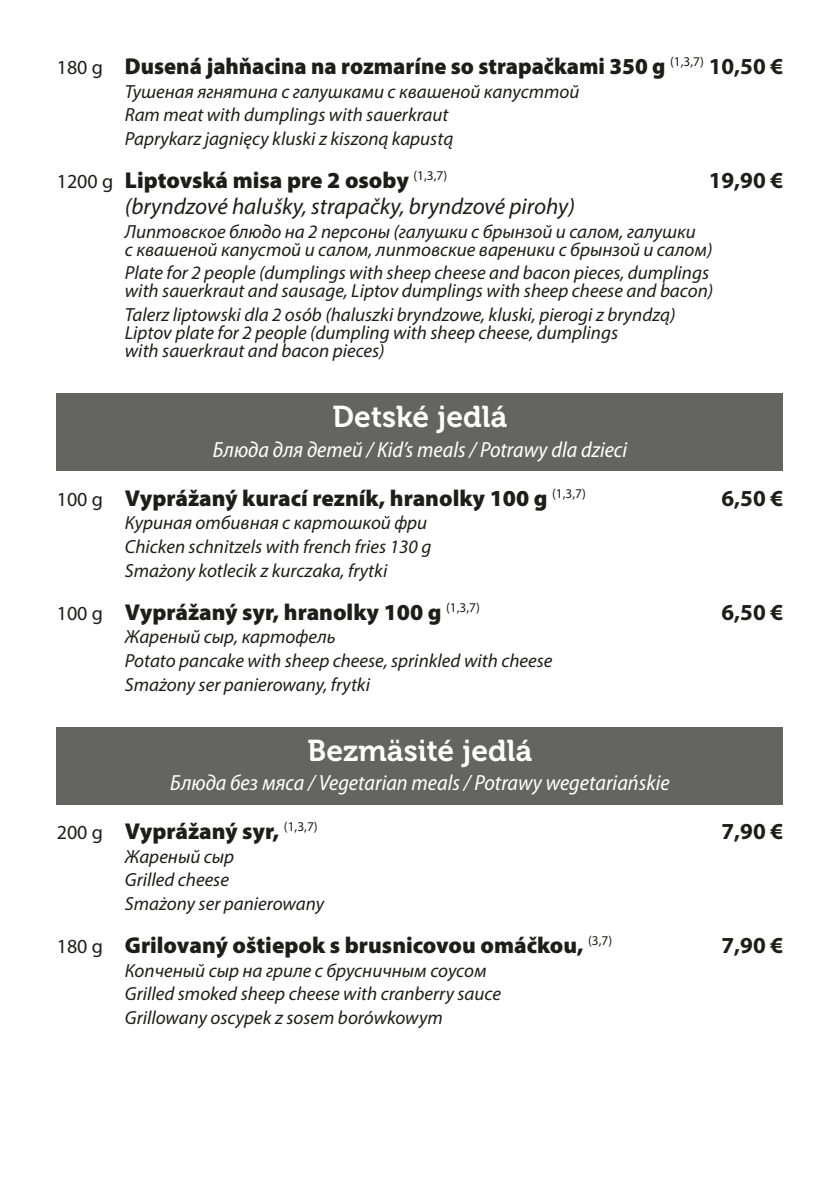
<style>
.page{position:relative;width:840px;height:1191px;background:#fff}
.page>*{position:absolute;margin:0;border:0;box-sizing:border-box;transform-origin:0 0}
.t1{font:30px "Museo 700";color:#fff}
.t2{font:900 23px "Myriad Pro";color:#1d1d1b}
.t3{font:italic 23px "Myriad Pro";color:#1d1d1b}
.t4{font:700 23px "Myriad Pro";color:#1d1d1b}
.t5{font:italic semi-condensed 22px "Myriad Pro";color:#fff}
.t6{font:italic 19px/23.6px "Myriad Pro";color:#1d1d1b}
.s1{font-weight:400;font-size:20px}
.s2{font-weight:700}
</style>
<div class="page">
<div style="left:57px;top:393px;width:725px;height:53px;background:#646463"></div>
<div style="left:57px;top:434px;width:725px;height:37px;background:#646463"></div>
<div style="left:57px;top:727px;width:725px;height:52px;background:#646463"></div>
<div style="left:57px;top:768px;width:725px;height:36px;background:#646463"></div>
<p class="t2" style="left:57px;top:53px;width:727px"><span class="s1">180 g</span> Dusená jahňacina na rozmaríne so strapačkami 350 g <sup>(1,3,7)</sup> <span class="s2">10,50 €</span></p>
<p class="t6" style="left:125px;top:79px;width:456px">Тушеная ягнятина с галушками с квашеной капусттой<br>Ram meat with dumplings with sauerkraut<br>Paprykarz jagnięcy kluski z kiszoną kapustą</p>
<p class="t2" style="left:57px;top:167px;width:392px"><span class="s1">1200 g</span> Liptovská misa pre 2 osoby <sup>(1,3,7)</sup></p>
<p class="t4" style="left:708px;top:165px;width:76px">19,90 €</p>
<p class="t3" style="left:125px;top:192px;width:451px">(bryndzové halušky, strapačky, bryndzové pirohy)</p>
<p class="t6" style="left:125px;top:222px;width:589px;line-height:18px">Липтовское блюдо на 2 персоны (галушки с брынзой и салом, галушки<br>с квашеной капустой и салом, липтовские вареники с брынзой и салом)</p>
<p class="t6" style="left:125px;top:264px;width:589px;line-height:18px">Plate for 2 people (dumplings with sheep cheese and bacon pieces, dumplings with sauerkraut and sausage, Liptov dumplings with sheep cheese and bacon)</p>
<p class="t6" style="left:125px;top:305px;width:552px;line-height:18px">Talerz liptowski dla 2 osób (haluszki bryndzowe, kluski, pierogi z bryndzą)<br>Liptov plate for 2 people (dumpling with sheep cheese, dumplings<br>with sauerkraut and bacon pieces)</p>
<h1 class="t1" style="left:332px;top:400px;width:176px">Detské jedlá</h1>
<p class="t5" style="left:213px;top:438px;width:415px">Блюда для детей / Kid’s meals / Potrawy dla dzieci</p>
<p class="t2" style="left:57px;top:485px;width:530px"><span class="s1">100 g</span> Vyprážaný kurací rezník, hranolky 100 g <sup>(1,3,7)</sup></p>
<p class="t4" style="left:721px;top:483px;width:63px">6,50 €</p>
<p class="t6" style="left:125px;top:511px;width:308px">Куриная отбивная с картошкой фри<br>Chicken schnitzels with french fries 130 g<br>Smażony kotlecik z kurczaka, frytki</p>
<p class="t2" style="left:57px;top:599px;width:424px"><span class="s1">100 g</span> Vyprážaný syr, hranolky 100 g <sup>(1,3,7)</sup></p>
<p class="t4" style="left:721px;top:597px;width:63px">6,50 €</p>
<p class="t6" style="left:125px;top:625px;width:429px">Жареный сыр, картофель<br>Potato pancake with sheep cheese, sprinkled with cheese<br>Smażony ser panierowany, frytki</p>
<h1 class="t1" style="left:307px;top:733px;width:226px">Bezmäsité jedlá</h1>
<p class="t5" style="left:170px;top:771px;width:500px">Блюда без мяса / Vegetarian meals / Potrawy wegetariańskie</p>
<p class="t2" style="left:57px;top:818px;width:262px"><span class="s1">200 g</span> Vyprážaný syr, <sup>(1,3,7)</sup></p>
<p class="t4" style="left:721px;top:816px;width:63px">7,90 €</p>
<p class="t6" style="left:125px;top:844px;width:201px">Жареный сыр<br>Grilled cheese<br>Smażony ser panierowany</p>
<p class="t2" style="left:57px;top:932px;width:556px"><span class="s1">180 g</span> Grilovaný oštiepok s brusnicovou omáčkou, <sup>(3,7)</sup></p>
<p class="t4" style="left:721px;top:930px;width:63px">7,90 €</p>
<p class="t6" style="left:125px;top:958px;width:377px">Копченый сыр на гриле с брусничным соусом<br>Grilled smoked sheep cheese with cranberry sauce<br>Grillowany oscypek z sosem borówkowym</p>
</div>
